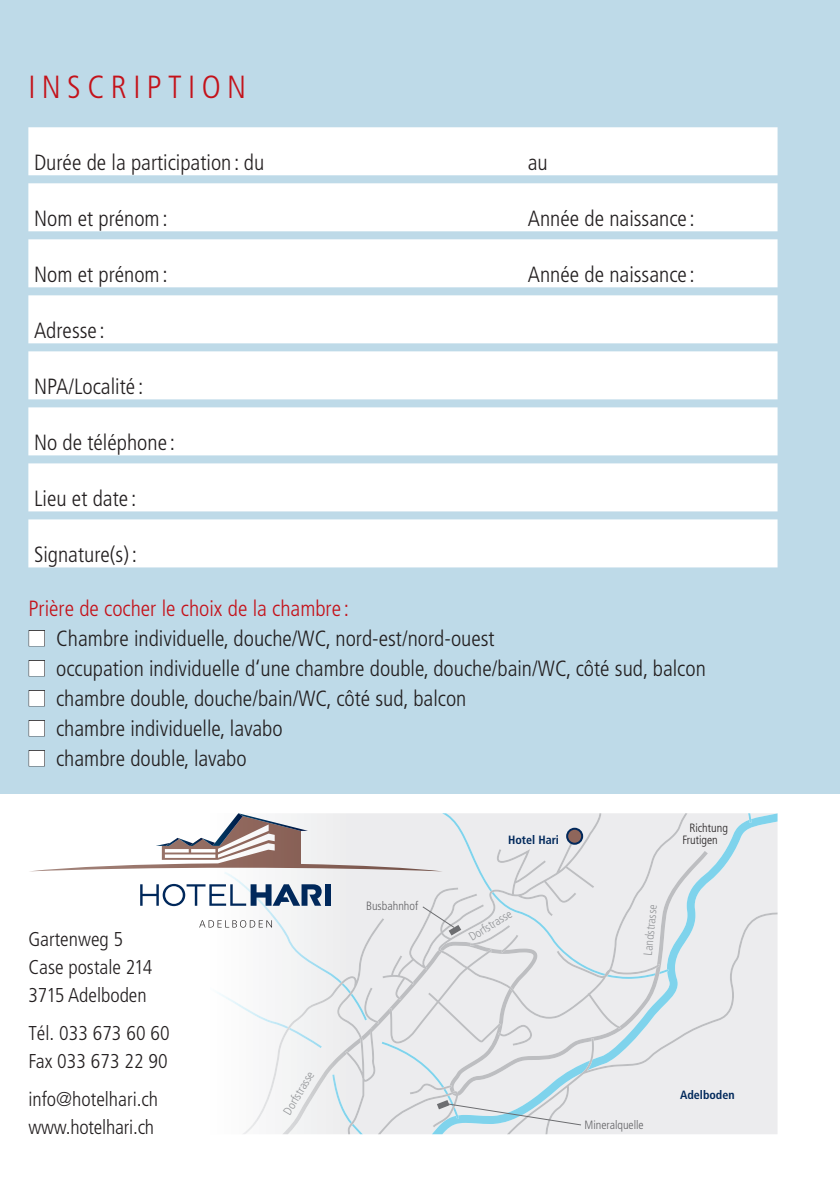
<style>
.page{position:relative;width:840px;height:1191px;background:#fff}
.page>*{position:absolute;margin:0;border:0;box-sizing:border-box;transform-origin:0 0}
.t1{font:300 condensed 32px "Frutiger LT";letter-spacing:.2em;color:#c4121a}
.t2{font:300 condensed 22px "Frutiger";color:#231f20}
.t3{font:300 condensed 22px "Frutiger";color:#c4121a}
.t4{font:300 condensed 20px/28px "Frutiger LT";color:#231f20}
.t5{font:300 condensed 12px "Frutiger LT";color:#939598}
.t6{font:300 condensed 12px "Frutiger LT";color:#636366}
.t7{font:700 condensed 12px "Frutiger LT";color:#00285b}
.t8{font:300 condensed 12px/12px "Frutiger LT";color:#231f20}
.s1{color:#fff}
</style>
<div class="page">
<div style="left:0;top:0;width:839px;height:794px;background:#bedae8"></div>
<div style="left:28px;top:127px;width:749px;height:48px;background:#fff"></div>
<div style="left:28px;top:183px;width:749px;height:48px;background:#fff"></div>
<div style="left:28px;top:239px;width:749px;height:48px;background:#fff"></div>
<div style="left:28px;top:295px;width:749px;height:48px;background:#fff"></div>
<div style="left:28px;top:351px;width:749px;height:48px;background:#fff"></div>
<div style="left:28px;top:407px;width:749px;height:48px;background:#fff"></div>
<div style="left:28px;top:463px;width:749px;height:48px;background:#fff"></div>
<div style="left:28px;top:519px;width:749px;height:48px;background:#fff"></div>
<div style="left:29px;top:630px;width:16px;height:16px;border:1px solid #231f20"></div>
<div style="left:29px;top:660px;width:16px;height:16px;border:1px solid #231f20"></div>
<div style="left:29px;top:690px;width:16px;height:16px;border:1px solid #231f20"></div>
<div style="left:29px;top:720px;width:16px;height:16px;border:1px solid #231f20"></div>
<div style="left:29px;top:750px;width:16px;height:16px;border:1px solid #231f20"></div>
<div style="left:431px;top:813px;width:346px;height:321px;background:#ececee"></div>
<svg style="left:210px;top:813px;width:541px;height:310px"></svg>
<svg style="left:440px;top:851px;width:267px;height:244px"></svg>
<svg style="left:440px;top:813px;width:244px;height:203px"></svg>
<div style="left:567px;top:828px;width:15px;height:15px;background:#8f665b;border-radius:50%"></div>
<div style="left:566px;top:827px;width:17px;height:17px;border:2px solid #00285b;border-radius:50%"></div>
<svg style="left:436px;top:1100px;width:145px;height:25px"></svg>
<svg style="left:422px;top:906px;width:39px;height:29px"></svg>
<svg style="left:33px;top:813px;width:409px;height:58px"></svg>
<svg style="left:199px;top:920px;width:73px;height:7px"></svg>
<div style="left:325px;top:884px;width:6px;height:21px;background:#00285b"></div>
<svg style="left:140px;top:884px;width:181px;height:22px"></svg>
<h1 class="t1" style="left:28px;top:68px;width:219px">INSCrIpTIoN</h1>
<p class="t2" style="left:34px;top:149px;width:232px">durée de la participation : du</p>
<p class="t2" style="left:527px;top:149px;width:21px">au</p>
<p class="t2" style="left:34px;top:205px;width:135px">nom et prénom :</p>
<p class="t2" style="left:527px;top:205px;width:168px">année de naissance :</p>
<p class="t2" style="left:34px;top:261px;width:135px">nom et prénom :</p>
<p class="t2" style="left:527px;top:261px;width:168px">année de naissance :</p>
<p class="t2" style="left:34px;top:317px;width:72px">adresse :</p>
<p class="t2" style="left:34px;top:373px;width:111px">nPa/localité :</p>
<p class="t2" style="left:34px;top:429px;width:142px">no de téléphone :</p>
<p class="t2" style="left:34px;top:485px;width:104px">lieu et date :</p>
<p class="t2" style="left:34px;top:541px;width:104px">Signature(s) :</p>
<p class="t3" style="left:28px;top:595px;width:322px">Prière de cocher le choix de la chambre :</p>
<p class="t2" style="left:28px;top:625px;width:467px"><span class="s1">■</span> Chambre individuelle, douche/WC, nord-est/nord-ouest</p>
<p class="t2" style="left:28px;top:655px;width:678px"><span class="s1">■</span> occupation individuelle d‘une chambre double, douche/bain/WC, côté sud, balcon</p>
<p class="t2" style="left:28px;top:685px;width:439px"><span class="s1">■</span> chambre double, douche/bain/WC, côté sud, balcon</p>
<p class="t2" style="left:28px;top:715px;width:255px"><span class="s1">■</span> chambre individuelle, lavabo</p>
<p class="t2" style="left:28px;top:745px;width:220px"><span class="s1">■</span> chambre double, lavabo</p>
<p class="t4" style="left:28px;top:925px;width:125px">gartenweg 5<br>Case postale 214<br>3715 adelboden</p>
<p class="t4" style="left:28px;top:1019px;width:143px">Tél. 033 673 60 60<br>Fax 033 673 22 90</p>
<p class="t4" style="left:28px;top:1085px;width:131px">info@hotelhari.ch www.hotelhari.ch</p>
<p class="t5" style="left:280px;top:1110px;width:50px;rotate:-59deg">Dorfstrasse</p>
<p class="t6" style="left:366px;top:898px;width:54px">Busbahnhof</p>
<p class="t7" style="left:508px;top:833px;width:52px">Hotel Hari</p>
<p class="t5" style="left:466px;top:932px;width:50px;rotate:-32deg">Dorfstrasse</p>
<p class="t5" style="left:640px;top:954px;width:52px;rotate:-84deg">Landstrasse</p>
<p class="t8" style="left:682px;top:822px;width:47px;text-indent:7px">richtung<br>Frutigen</p>
<p class="t6" style="left:584px;top:1117px;width:61px">mineralquelle</p>
<p class="t7" style="left:679px;top:1087px;width:56px">Adelboden</p>
</div>
